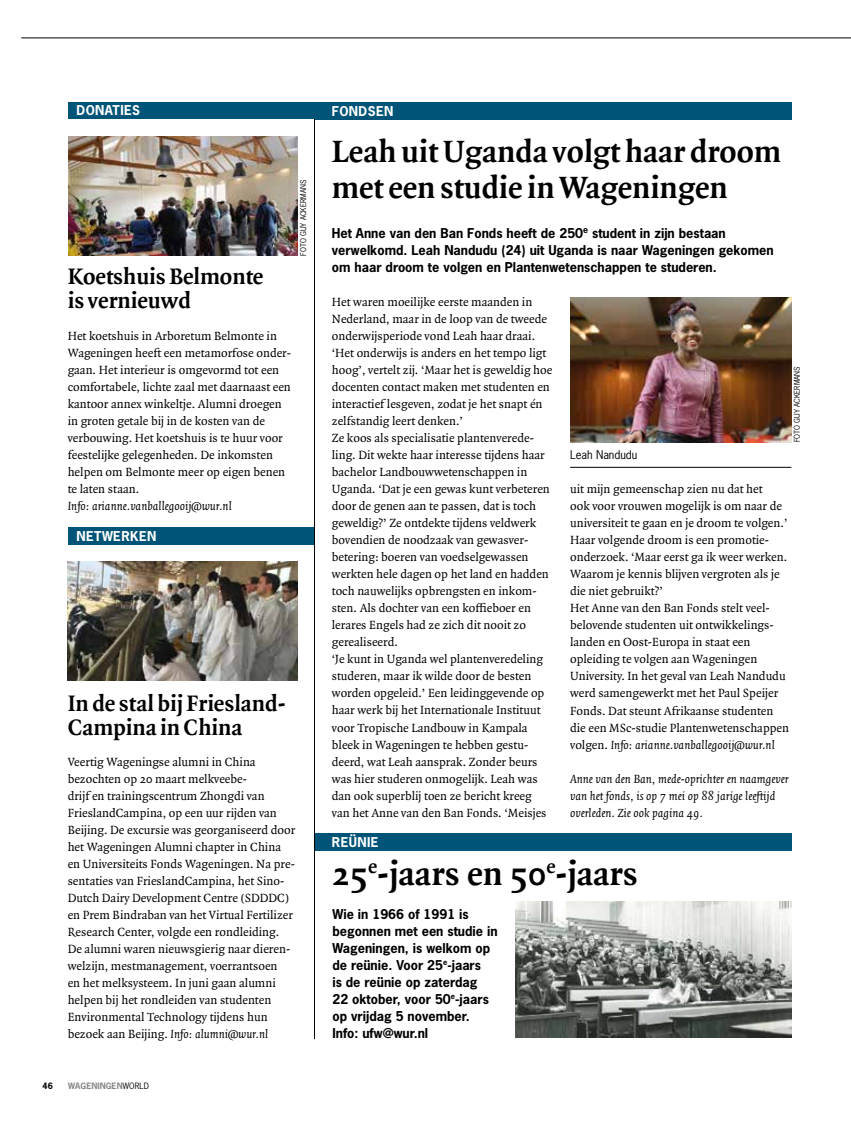
<style>
.page{position:relative;width:851px;height:1127px;background:#fff}
.page>*{position:absolute;margin:0;border:0;box-sizing:border-box;transform-origin:0 0}
.t1{font:700 36px "Quadraat OT";color:#000}
.t2{font:700 33px/36px "Quadraat OT";color:#000}
.t3{font:700 24px/24px "Quadraat OT";color:#000}
.t4{font:12.75px/17px "Quadraat OT";color:#000}
.t5{font:700 12.75px/17px "News Gothic Std";color:#000}
.t6{font:italic 12.75px/17px "Quadraat OT";color:#000}
.t7{font:700 12.75px "News Gothic Std";letter-spacing:.03em;color:#fff}
.t8{font:11.25px "News Gothic Std";color:#000}
.t9{font:700 8.25px "News Gothic Std";letter-spacing:.01em;color:#878787}
.t10{font:700 8.25px "News Gothic Std";color:#000}
.t11{font:7.5px "News Gothic Std";color:#000}
.s1{font-style:italic}
.s2{font-weight:400;color:#000}
</style>
<div class="page">
<svg style="left:21px;top:37px;width:829px;height:2px;background:#7f7f7f"></svg>
<div style="left:68px;top:527px;width:246px;height:17px;background:#005478"></div>
<div style="left:315px;top:833px;width:476px;height:17px;background:#005478"></div>
<hr style="left:314px;top:112px;width:1px;height:927px;background:#000">
<div style="left:68px;top:102px;width:248px;height:17px;background:#005478"></div>
<div style="left:315px;top:102px;width:476px;height:17px;background:#005478"></div>
<img style="left:68px;top:136px;width:230px;height:119px">
<hr style="left:570px;top:467px;width:221px;height:1px;background:#000">
<img style="left:515px;top:901px;width:276px;height:136px">
<img style="left:68px;top:561px;width:230px;height:119px">
<img style="left:570px;top:298px;width:221px;height:144px">
<p class="t7" style="left:77px;top:102px;width:65px">DONATIES</p>
<p class="t7" style="left:332px;top:102px;width:63px">FONDSEN</p>
<h3 class="t3" style="left:68px;top:265px;width:197px">Koetshuis Belmonte is vernieuwd</h3>
<p class="t4" style="left:68px;top:328px;width:225px">Het koetshuis in Arboretum Belmonte in Wageningen heeft een metamorfose onder&shy;gaan. Het interieur is omgevormd tot een comfortabele, lichte zaal met daarnaast een kantoor annex winkeltje. Alumni droegen in groten getale bij in de kosten van de verbouwing. Het koetshuis is te huur voor feestelijke gelegenheden. De inkomsten helpen om Belmonte meer op eigen benen te laten staan.</p>
<p class="t6" style="left:68px;top:498px;width:166px">Info: arianne.vanballegooij@wur.nl</p>
<p class="t7" style="left:77px;top:527px;width:81px">NETWERKEN</p>
<p class="t11" style="left:298px;top:256px;width:77px;rotate:-90deg">FOTO GUY ACKERMANS</p>
<h3 class="t3" style="left:68px;top:692px;width:219px">In de stal bij Friesland-<br>Campina in China</h3>
<p class="t4" style="left:68px;top:753px;width:229px">Veertig Wageningse alumni in China bezochten op 20 maart melkveebe-<br>drijf en trainingscentrum Zhongdi van FrieslandCampina, op een uur rijden van Beijing. De excursie was georganiseerd door het Wageningen Alumni chapter in China en Universiteits Fonds Wageningen. Na pre&shy;sentaties van FrieslandCampina, het Sino-Dutch Dairy Development Centre (SDDDC) en Prem Bindraban van het Virtual Fertilizer Research Center, volgde een rondleiding.<br>De alumni waren nieuwsgierig naar dieren&shy;welzijn, mestmanagement, voerrantsoen<br>en het melksysteem. In juni gaan alumni helpen bij het rondleiden van studenten Environmental Technology tijdens hun bezoek aan Beijing. <span class="s1">Info: alumni@wur.nl</span></p>
<p class="t10" style="left:43px;top:1080px;width:12px">46</p>
<p class="t9" style="left:68px;top:1080px;width:82px">WAGENINGEN<span class="s2">WORLD</span></p>
<h2 class="t2" style="left:332px;top:133px;width:450px">Leah uit Uganda volgt haar droom met een studie in Wageningen</h2>
<p class="t5" style="left:332px;top:225px;width:443px">Het Anne van den Ban Fonds heeft de 250<sup>e</sup> student in zijn bestaan verwelkomd. Leah Nandudu (24) uit Uganda is naar Wageningen gekomen om haar droom te volgen en Plantenwetenschappen te studeren.</p>
<p class="t4" style="left:332px;top:294px;width:222px">Het waren moeilijke eerste maanden in Nederland, maar in de loop van de tweede onderwijsperiode vond Leah haar draai. ‘Het onderwijs is anders en het tempo ligt hoog’, vertelt zij. ‘Maar het is geweldig hoe docenten contact maken met studenten en interactief lesgeven, zodat je het snapt én zelfstandig leert denken.’<br>Ze koos als specialisatie plantenverede&shy;ling. Dit wekte haar interesse tijdens haar bachelor Landbouwwetenschappen in Uganda. ‘Dat je een gewas kunt verbeteren door de genen aan te passen, dat is toch geweldig?’ Ze ontdekte tijdens veldwerk bovendien de noodzaak van gewasver&shy;betering: boeren van voedselgewassen werkten hele dagen op het land en hadden toch nauwelijks opbrengsten en inkom&shy;sten. Als dochter van een koffieboer en lerares Engels had ze zich dit nooit zo gerealiseerd.<br>‘Je kunt in Uganda wel plantenveredeling studeren, maar ik wilde door de besten worden opgeleid.’ Een leidinggevende op haar werk bij het Internationale Instituut voor Tropische Landbouw in Kampala bleek in Wageningen te hebben gestu&shy;deerd, wat Leah aansprak. Zonder beurs was hier studeren onmogelijk. Leah was dan ook superblij toen ze bericht kreeg van het Anne van den Ban Fonds. ‘Meisjes</p>
<p class="t11" style="left:792px;top:442px;width:77px;rotate:-90deg">FOTO GUY ACKERMANS</p>
<p class="t8" style="left:570px;top:448px;width:69px">Leah Nandudu</p>
<p class="t4" style="left:570px;top:481px;width:220px">uit mijn gemeenschap zien nu dat het<br>ook voor vrouwen mogelijk is om naar de universiteit te gaan en je droom te volgen.’ Haar volgende droom is een promotie&shy;onderzoek. ‘Maar eerst ga ik weer werken.<br>Waarom je kennis blijven vergroten als je die niet gebruikt?’<br>Het Anne van den Ban Fonds stelt veel&shy;belovende studenten uit ontwikkelings&shy;landen en Oost-Europa in staat een opleiding te volgen aan Wageningen University. In het geval van Leah Nandudu werd samengewerkt met het Paul Speijer Fonds. Dat steunt Afrikaanse studenten die een MSc-studie Plantenwetenschappen volgen. <span class="s1">Info: arianne.vanballegooij@wur.nl</span></p>
<p class="t6" style="left:570px;top:770px;width:220px">Anne van den Ban, mede-oprichter en naamgever van het fonds, is op 7 mei op 88 jarige leeftijd overleden. Zie ook pagina 49.</p>
<p class="t7" style="left:332px;top:834px;width:48px">REÜNIE</p>
<h1 class="t1" style="left:332px;top:852px;width:307px">25<sup>e</sup>-jaars en 50<sup>e</sup>-jaars</h1>
<p class="t5" style="left:332px;top:905px;width:167px">Wie in 1966 of 1991 is begonnen met een studie in<br>Wageningen, is welkom op de reünie. Voor 25<sup>e</sup>-jaars<br>is de reünie op zaterdag<br>22 oktober, voor 50<sup>e</sup>-jaars op vrijdag 5 november.<br>Info: ufw@wur.nl</p>
</div>
